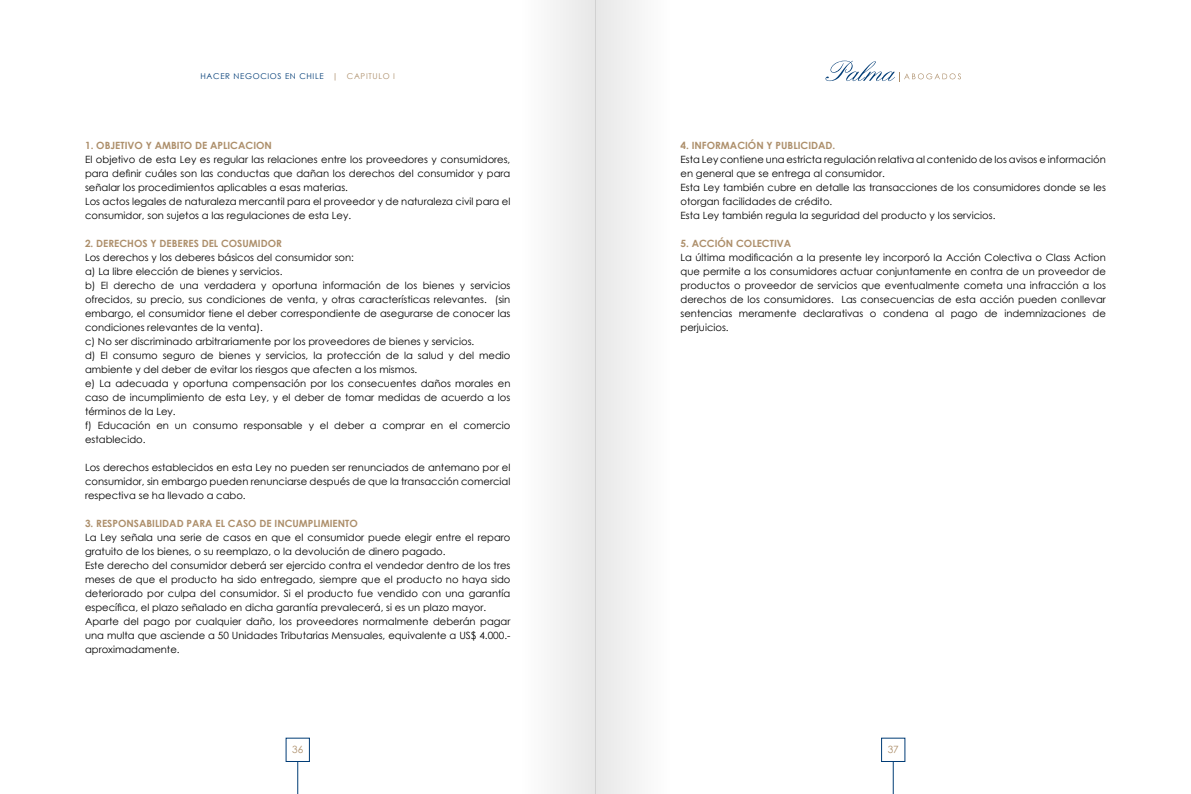
<style>
.page{position:relative;width:1191px;height:794px;background:#fff}
.page>*{position:absolute;margin:0;border:0;box-sizing:border-box;transform-origin:0 0}
.t1{font:10px/14px "Century Gothic";color:#000}
.t2{font:700 10px "Century Gothic";color:#ad8f6b}
.t3{font:10px "Century Gothic";color:#ad8f6b}
.t4{font:8px "Century Gothic";letter-spacing:.08em;color:#003c76}
.s1{font-weight:700;color:#ad8f6b}
.s2{color:#ad8f6b}
</style>
<div class="page">
<svg style="left:825px;top:61px;width:136px;height:20px"></svg>
<hr style="left:297px;top:761px;width:1px;height:33px;background:#003c76">
<hr style="left:893px;top:761px;width:1px;height:33px;background:#003c76">
<div style="left:519px;top:0;width:76px;height:794px;background:#f3f3f3"></div>
<div style="left:595px;top:0;width:77px;height:794px;background:#f3f3f3"></div>
<p class="t4" style="left:200px;top:71px;width:196px">HACER NEGOCIOS EN CHILE <span class="s1">|</span> <span class="s2">CAPITULO I</span></p>
<p class="t2" style="left:85px;top:138px;width:188px">1. OBJETIVO Y AMBITO DE APLICACION</p>
<p class="t1" style="left:85px;top:152px;width:427px">El objetivo de esta Ley es regular las relaciones entre los proveedores y consumidores, para definir cuáles son las conductas que dañan los derechos del consumidor y para señalar los procedimientos aplicables a esas materias.<br>Los actos legales de naturaleza mercantil para el proveedor y de naturaleza civil para el consumidor, son sujetos a las regulaciones de esta Ley.</p>
<p class="t2" style="left:85px;top:236px;width:198px">2. DERECHOS Y DEBERES DEL COSUMIDOR</p>
<p class="t1" style="left:85px;top:250px;width:427px">Los derechos y los deberes básicos del consumidor son:<br>a) La libre elección de bienes y servicios.<br>b) El derecho de una verdadera y oportuna información de los bienes y servicios ofrecidos, su precio, sus condiciones de venta, y otras características relevantes. (sin embargo, el consumidor tiene el deber correspondiente de asegurarse de conocer las condiciones relevantes de la venta).<br>c) No ser discriminado arbitrariamente por los proveedores de bienes y servicios.<br>d) El consumo seguro de bienes y servicios, la protección de la salud y del medio ambiente y del deber de evitar los riesgos que afecten a los mismos.<br>e) La adecuada y oportuna compensación por los consecuentes daños morales en caso de incumplimiento de esta Ley, y el deber de tomar medidas de acuerdo a los términos de la Ley.<br>f) Educación en un consumo responsable y el deber a comprar en el comercio establecido.</p>
<p class="t1" style="left:85px;top:460px;width:427px;text-align:justify">Los derechos establecidos en esta Ley no pueden ser renunciados de antemano por el consumidor, sin embargo pueden renunciarse después de que la transacción comercial respectiva se ha llevado a cabo.</p>
<p class="t2" style="left:85px;top:516px;width:274px">3. RESPONSABILIDAD PARA EL CASO DE INCUMPLIMIENTO</p>
<p class="t1" style="left:85px;top:530px;width:427px">La Ley señala una serie de casos en que el consumidor puede elegir entre el reparo gratuito de los bienes, o su reemplazo, o la devolución de dinero pagado.<br>Este derecho del consumidor deberá ser ejercido contra el vendedor dentro de los tres meses de que el producto ha sido entregado, siempre que el producto no haya sido deteriorado por culpa del consumidor. Si el producto fue vendido con una garantía específica, el plazo señalado en dicha garantía prevalecerá, si es un plazo mayor.<br>Aparte del pago por cualquier daño, los proveedores normalmente deberán pagar una multa que asciende a 50 Unidades Tributarias Mensuales, equivalente a US$ 4.000.- aproximadamente.</p>
<p class="t2" style="left:680px;top:138px;width:156px">4. INFORMACIÓN Y PUBLICIDAD.</p>
<p class="t1" style="left:680px;top:152px;width:427px">Esta Ley contiene una estricta regulación relativa al contenido de los avisos e información en general que se entrega al consumidor.<br>Esta Ley también cubre en detalle las transacciones de los consumidores donde se les otorgan facilidades de crédito.<br>Esta Ley también regula la seguridad del producto y los servicios.</p>
<p class="t2" style="left:680px;top:236px;width:112px">5. ACCIÓN COLECTIVA</p>
<p class="t1" style="left:680px;top:250px;width:427px;text-align:justify">La última modificación a la presente ley incorporó la Acción Colectiva o Class Action que permite a los consumidores actuar conjuntamente en contra de un proveedor de productos o proveedor de servicios que eventualmente cometa una infracción a los derechos de los consumidores. Las consecuencias de esta acción pueden conllevar sentencias meramente declarativas o condena al pago de indemnizaciones de perjuicios.</p>
<p class="t3" style="left:292px;top:742px;width:13px">36</p>
<p class="t3" style="left:887px;top:742px;width:13px">37</p>
</div>
